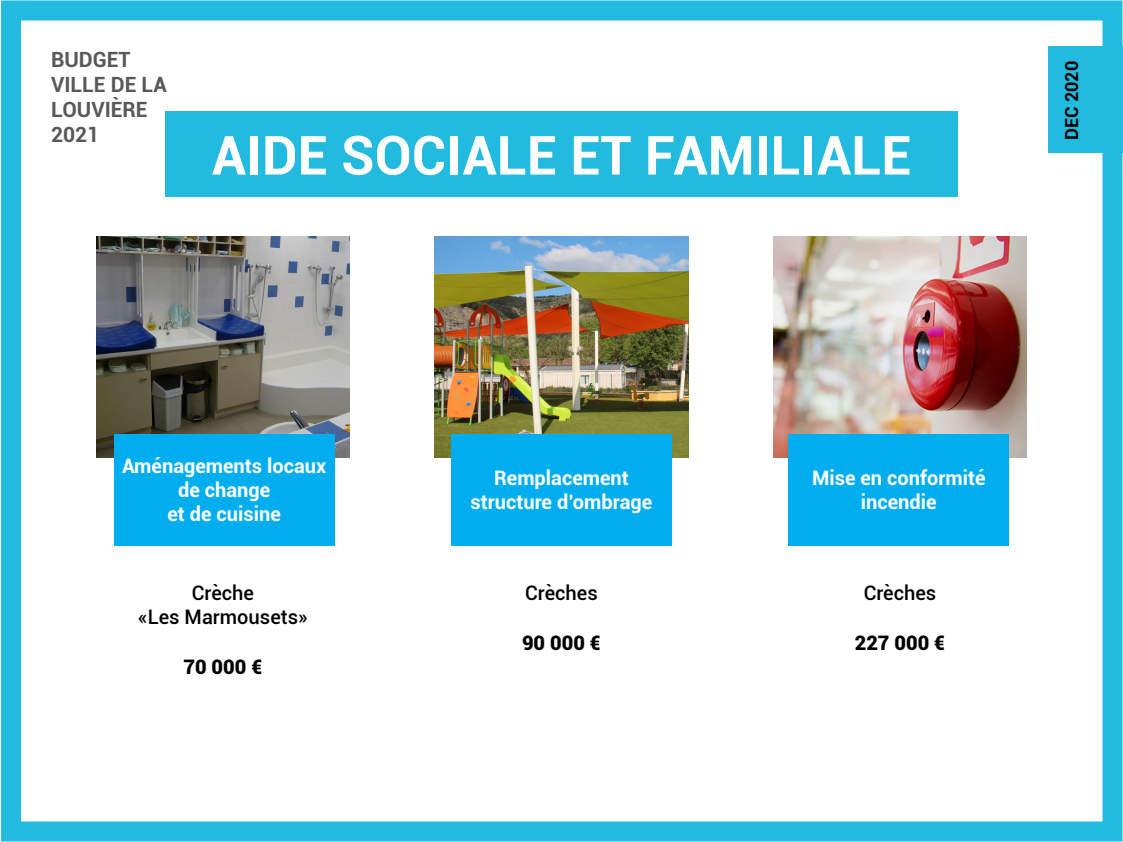
<style>
.page{position:relative;width:1123px;height:842px;background:#fff}
.page>*{position:absolute;margin:0;border:0;box-sizing:border-box;transform-origin:0 0}
.t1{font:700 54px "Roboto";color:#fff}
.t2{font:700 21px/25.2px "Roboto";color:#595758}
.t3{font:700 20px/24px "Roboto";color:#fff;text-align:center}
.t4{font:500 20px/24px "Roboto";color:#000;text-align:center}
.t5{font:900 20px "Roboto";color:#000}
.t6{font:700 18px "Roboto";color:#010101}
</style>
<div class="page">
<div style="left:1px;top:0;width:1121px;height:841px;border:20px solid #22bade"></div>
<div style="left:1048px;top:46px;width:74px;height:106px;background:#22bade"></div>
<div style="left:165px;top:111px;width:793px;height:86px;background:#22bade"></div>
<img style="left:96px;top:237px;width:253px;height:221px">
<img style="left:773px;top:237px;width:253px;height:221px">
<img style="left:435px;top:237px;width:253px;height:221px">
<div style="left:114px;top:434px;width:220px;height:112px;background:#00aeef"></div>
<div style="left:451px;top:434px;width:220px;height:112px;background:#00aeef"></div>
<div style="left:788px;top:434px;width:221px;height:112px;background:#00aeef"></div>
<p class="t2" style="left:51px;top:46px;width:117px">BUDGET<br>VILLE DE LA<br>LOUVIÈRE<br>2021</p>
<p class="t6" style="left:1059px;top:140px;width:81px;rotate:-90deg">DEC 2020</p>
<p class="t1" style="left:212px;top:117px;width:701px">AIDE SOCIALE ET FAMILIALE</p>
<p class="t3" style="left:122px;top:453px;width:206px">Aménagements locaux de change<br>et de cuisine</p>
<p class="t4" style="left:138px;top:580px;width:171px">Crèche<br>«Les Marmousets»</p>
<p class="t5" style="left:183px;top:653px;width:80px">70 000 €</p>
<p class="t3" style="left:470px;top:465px;width:183px">Remplacement structure d’ombrage</p>
<p class="t4" style="left:525px;top:580px;width:74px">Crèches</p>
<p class="t5" style="left:522px;top:629px;width:80px">90 000 €</p>
<p class="t3" style="left:812px;top:465px;width:175px">Mise en conformité incendie</p>
<p class="t4" style="left:863px;top:580px;width:74px">Crèches</p>
<p class="t5" style="left:854px;top:629px;width:92px">227 000 €</p>
</div>
